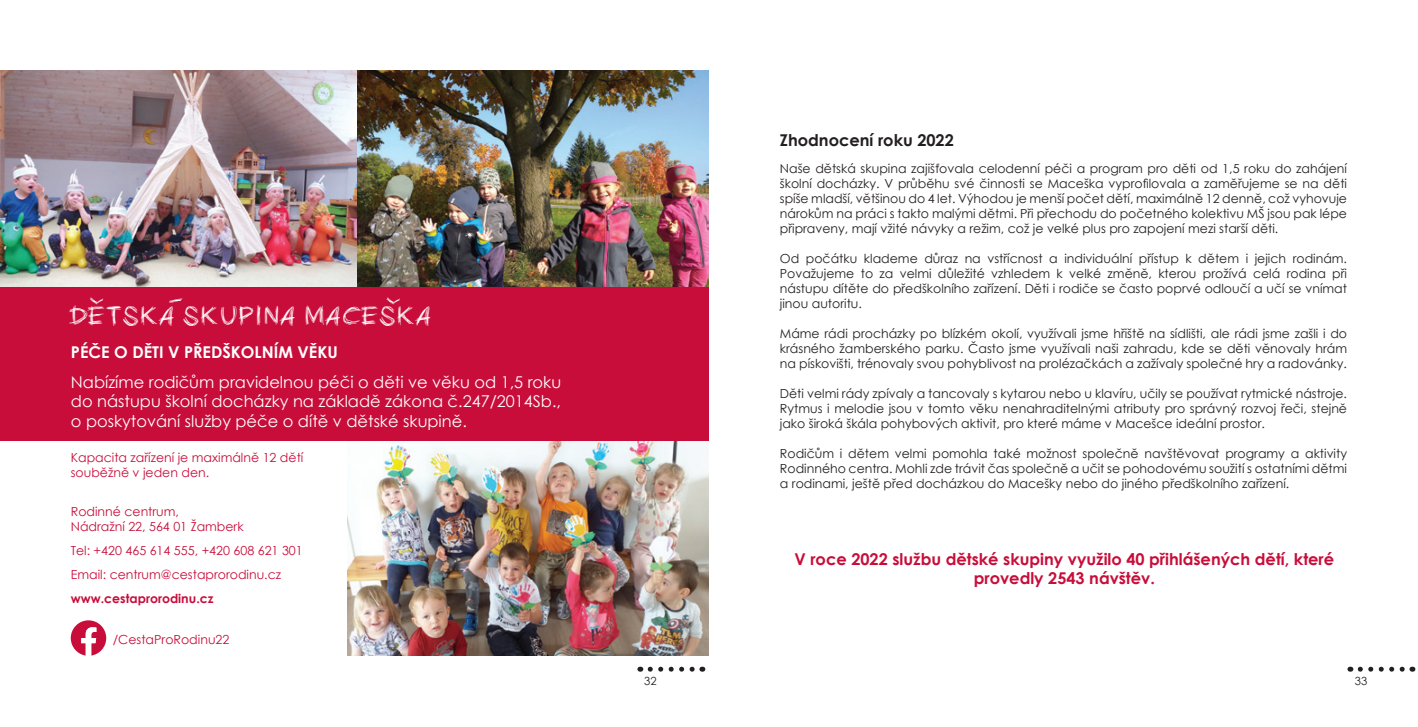
<style>
.page{position:relative;width:1418px;height:727px;background:#fff}
.page>*{position:absolute;margin:0;border:0;box-sizing:border-box;transform-origin:0 0}
.t1{font:25px "PW Chalk";color:#fff}
.t2{font:16.25px/19.5px "Century Gothic";color:#fff;text-align:justify}
.t3{font:700 16.25px/19.5px "Century Gothic";color:#c80d3a;text-align:center}
.t4{font:700 16.25px "Century Gothic";color:#fff}
.t5{font:700 16.25px "Century Gothic";color:#231f20}
.t6{font:12.5px/15px "Century Gothic";color:#231f20;text-align:justify}
.t7{font:12.5px/15px "Century Gothic";color:#c80d3a}
.t8{font:700 12.5px "Century Gothic";color:#c80d3a}
.t9{font:11.25px "Century Gothic";color:#231f20}
</style>
<div class="page">
<svg style="left:650px;top:666px;width:45px;height:5px"></svg>
<svg style="left:1360px;top:666px;width:52px;height:5px"></svg>
<img style="left:347px;top:440px;width:362px;height:215px">
<img style="left:356px;top:71px;width:352px;height:216px">
<img style="left:0;top:71px;width:356px;height:216px">
<div style="left:0;top:287px;width:709px;height:153px;background:#c80d3a"></div>
<svg style="left:386px;top:297px;width:14px;height:7px"></svg>
<svg style="left:90px;top:297px;width:13px;height:7px"></svg>
<svg style="left:169px;top:298px;width:13px;height:5px"></svg>
<svg style="left:71px;top:620px;width:35px;height:35px"></svg>
<h1 class="t1" style="left:71px;top:304px;width:363px">DETSKA SKUPINA MACESKA</h1>
<h2 class="t4" style="left:71px;top:339px;width:268px">PÉČE O DĚTI V PŘEDŠKOLNÍM VĚKU</h2>
<h2 class="t2" style="left:71px;top:372px;width:492px">Nabízíme rodičům pravidelnou péči o děti ve věku od 1,5 roku do nástupu školní docházky na základě zákona č.247/2014Sb., o poskytování služby péče o dítě v dětské skupině.</h2>
<p class="t7" style="left:71px;top:450px;width:234px">Kapacita zařízení je maximálně 12 dětí souběžně v jeden den.</p>
<p class="t7" style="left:71px;top:503px;width:174px">Rodinné centrum,<br>Nádražní 22, 564 01 Žamberk</p>
<p class="t7" style="left:71px;top:538px;width:233px;line-height:24px">Tel: +420 465 614 555, +420 608 621 301<br>Email: centrum@cestaprorodinu.cz</p>
<p class="t8" style="left:71px;top:588px;width:144px">www.cestaprorodinu.cz</p>
<p class="t7" style="left:113px;top:631px;width:118px">/CestaProRodinu22</p>
<h2 class="t5" style="left:780px;top:128px;width:175px">Zhodnocení roku 2022</h2>
<p class="t6" style="left:780px;top:160px;width:568px">Naše dětská skupina zajišťovala celodenní péči a program pro děti od 1,5 roku do zahájení školní docházky. V průběhu své činnosti se Maceška vyprofilovala a zaměřujeme se na děti spíše mladší, většinou do 4 let. Výhodou je menší počet dětí, maximálně 12 denně, což vyhovuje nárokům na práci s takto malými dětmi. Při přechodu do početného kolektivu MŠ jsou pak lépe připraveny, mají vžité návyky a režim, což je velké plus pro zapojení mezi starší děti.</p>
<p class="t6" style="left:780px;top:250px;width:568px">Od počátku klademe důraz na vstřícnost a individuální přístup k dětem i jejich rodinám.<br>Považujeme to za velmi důležité vzhledem k velké změně, kterou prožívá celá rodina při nástupu dítěte do předškolního zařízení. Děti i rodiče se často poprvé odloučí a učí se vnímat jinou autoritu.</p>
<p class="t6" style="left:780px;top:325px;width:568px">Máme rádi procházky po blízkém okolí, využívali jsme hřiště na sídlišti, ale rádi jsme zašli i do krásného žamberského parku. Často jsme využívali naši zahradu, kde se děti věnovaly hrám na pískovišti, trénovaly svou pohyblivost na prolézačkách a zažívaly společné hry a radovánky.</p>
<p class="t6" style="left:780px;top:385px;width:568px">Děti velmi rády zpívaly a tancovaly s kytarou nebo u klavíru, učily se používat rytmické nástroje.<br>Rytmus i melodie jsou v tomto věku nenahraditelnými atributy pro správný rozvoj řeči, stejně jako široká škála pohybových aktivit, pro které máme v Macešce ideální prostor.</p>
<p class="t6" style="left:780px;top:445px;width:568px">Rodičům i dětem velmi pomohla také možnost společně navštěvovat programy a aktivity Rodinného centra. Mohli zde trávit čas společně a učit se pohodovému soužití s ostatními dětmi a rodinami, ještě před docházkou do Macešky nebo do jiného předškolního zařízení.</p>
<h2 class="t3" style="left:794px;top:548px;width:541px">V roce 2022 službu dětské skupiny využilo 40 přihlášených dětí, které provedly 2543 návštěv.</h2>
<p class="t9" style="left:644px;top:672px;width:14px">32</p>
<p class="t9" style="left:1354px;top:672px;width:14px">33</p>
</div>
